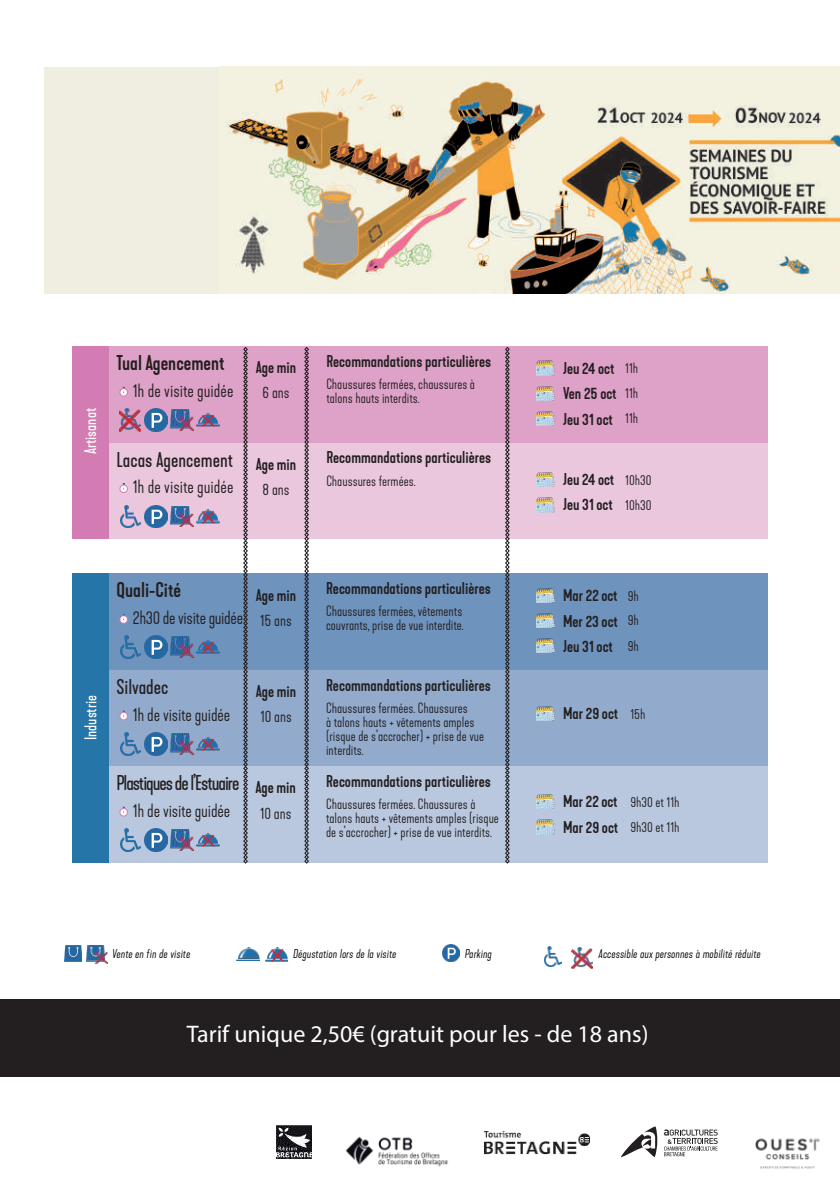
<style>
.page{position:relative;width:840px;height:1191px;background:#fff}
.page>*{position:absolute;margin:0;border:0;box-sizing:border-box;transform-origin:0 0}
.t1{font:24px "Myriad Pro";color:#fff}
.t2{font:500 20px "Kapra Neue";color:#231f20}
.t3{font:20px "Kapra Neue";letter-spacing:-.01em;color:#231f20}
.t4{font:20px "Kapra Neue";letter-spacing:-.05em;color:#231f20}
.t5{font:300 18px "Kapra Neue";letter-spacing:-.01em;color:#231f20}
.t6{font:500 16px/25.4px "Kapra Neue";color:#231f20}
.t7{font:300 16px "Kapra Neue";color:#231f20}
.t8{font:16px "Kapra Neue";color:#fff}
.t9{font:300 14px/14px "Kapra Neue";color:#231f20}
.t10{font:italic 300 12px "Kapra Neue";color:#040503}
.s1{font-weight:300;font-size:14px}
.s2{font-weight:500;font-size:16px}
</style>
<div class="page">
<div style="left:72px;top:669px;width:695px;height:97px;background:#92abcd"></div>
<div style="left:72px;top:766px;width:695px;height:96px;background:#bac8df"></div>
<div style="left:72px;top:573px;width:695px;height:96px;background:#6e93bd"></div>
<div style="left:0;top:999px;width:839px;height:77px;background:#231f20"></div>
<div style="left:44px;top:67px;width:795px;height:226px;background:#f0eee0"></div>
<img style="left:227px;top:78px;width:612px;height:215px">
<div style="left:72px;top:442px;width:695px;height:97px;background:#eac7dd"></div>
<div style="left:72px;top:346px;width:695px;height:96px;background:#dea1c7"></div>
<div style="left:72px;top:346px;width:37px;height:193px;background:#d37cb3"></div>
<svg style="left:119px;top:388px;width:9px;height:8px"></svg>
<div style="left:120px;top:389px;width:7px;height:7px;background:#fff;border-radius:50%"></div>
<svg style="left:122px;top:387px;width:3px;height:6px"></svg>
<img style="left:119px;top:409px;width:21px;height:22px">
<img style="left:536px;top:361px;width:18px;height:14px">
<img style="left:536px;top:386px;width:18px;height:14px">
<img style="left:145px;top:409px;width:22px;height:22px">
<img style="left:536px;top:472px;width:18px;height:15px">
<img style="left:171px;top:410px;width:22px;height:20px">
<img style="left:196px;top:413px;width:23px;height:14px">
<img style="left:145px;top:505px;width:22px;height:23px">
<img style="left:171px;top:506px;width:22px;height:21px">
<img style="left:196px;top:510px;width:23px;height:13px">
<img style="left:120px;top:505px;width:21px;height:23px">
<img style="left:64px;top:945px;width:18px;height:17px">
<img style="left:87px;top:945px;width:20px;height:19px">
<img style="left:237px;top:947px;width:22px;height:13px">
<img style="left:265px;top:947px;width:22px;height:14px">
<img style="left:442px;top:944px;width:17px;height:17px">
<img style="left:544px;top:946px;width:17px;height:20px">
<img style="left:571px;top:947px;width:21px;height:21px">
<svg style="left:119px;top:484px;width:9px;height:9px"></svg>
<svg style="left:120px;top:485px;width:7px;height:7px"></svg>
<svg style="left:122px;top:483px;width:3px;height:6px"></svg>
<svg style="left:119px;top:615px;width:9px;height:9px"></svg>
<div style="left:120px;top:616px;width:7px;height:7px;background:#fff;border-radius:50%"></div>
<svg style="left:122px;top:614px;width:3px;height:6px"></svg>
<img style="left:120px;top:636px;width:21px;height:22px">
<img style="left:536px;top:588px;width:18px;height:14px">
<img style="left:536px;top:613px;width:18px;height:15px">
<img style="left:145px;top:636px;width:22px;height:22px">
<img style="left:171px;top:637px;width:22px;height:20px">
<img style="left:196px;top:640px;width:23px;height:14px">
<img style="left:171px;top:829px;width:22px;height:21px">
<img style="left:196px;top:833px;width:23px;height:13px">
<img style="left:120px;top:828px;width:21px;height:23px">
<svg style="left:119px;top:808px;width:9px;height:8px"></svg>
<div style="left:120px;top:809px;width:7px;height:6px;background:#fff;border-radius:50%"></div>
<svg style="left:122px;top:806px;width:3px;height:6px"></svg>
<div style="left:72px;top:573px;width:37px;height:289px;background:#2575a8"></div>
<svg style="left:243px;top:347px;width:5px;height:516px"></svg>
<svg style="left:304px;top:347px;width:5px;height:516px"></svg>
<svg style="left:505px;top:347px;width:4px;height:516px;background:#625e6b"></svg>
<img style="left:536px;top:638px;width:18px;height:15px">
<img style="left:536px;top:794px;width:18px;height:14px">
<img style="left:145px;top:828px;width:22px;height:23px">
<img style="left:536px;top:411px;width:18px;height:15px">
<img style="left:536px;top:497px;width:18px;height:15px">
<img style="left:171px;top:733px;width:22px;height:21px">
<img style="left:196px;top:737px;width:23px;height:13px">
<img style="left:120px;top:732px;width:21px;height:23px">
<svg style="left:119px;top:712px;width:9px;height:8px"></svg>
<div style="left:120px;top:713px;width:7px;height:6px;background:#fff;border-radius:50%"></div>
<svg style="left:122px;top:710px;width:3px;height:6px"></svg>
<img style="left:536px;top:706px;width:18px;height:15px">
<img style="left:145px;top:732px;width:22px;height:23px">
<img style="left:536px;top:819px;width:18px;height:15px">
<svg style="left:621px;top:1126px;width:36px;height:31px"></svg>
<svg style="left:663px;top:1129px;width:54px;height:27px"></svg>
<img style="left:276px;top:1125px;width:35px;height:33px">
<img style="left:345px;top:1136px;width:104px;height:31px">
<img style="left:484px;top:1130px;width:105px;height:25px">
<img style="left:755px;top:1138px;width:65px;height:31px">
<p class="t8" style="left:81px;top:454px;width:48px;rotate:-90deg">Artisanat</p>
<h2 class="t2" style="left:116px;top:351px;width:110px">Tual Agencement</h2>
<p class="t5" style="left:133px;top:380px;width:102px">1h de visite guidée</p>
<h2 class="t3" style="left:116px;top:447px;width:118px">Lacas Agencement</h2>
<p class="t5" style="left:133px;top:476px;width:102px">1h de visite guidée</p>
<p class="t6" style="left:256px;top:355px;width:42px">Age min</p>
<p class="t7" style="left:262px;top:383px;width:29px">6 ans</p>
<p class="t6" style="left:256px;top:452px;width:42px">Age min</p>
<p class="t7" style="left:262px;top:479px;width:29px">8 ans</p>
<p class="t8" style="left:81px;top:740px;width:46px;rotate:-90deg">Industrie</p>
<h2 class="t2" style="left:116px;top:578px;width:66px">Quali-Cité</h2>
<p class="t5" style="left:133px;top:607px;width:112px">2h30 de visite guidée</p>
<p class="t6" style="left:256px;top:582px;width:42px">Age min</p>
<p class="t7" style="left:260px;top:610px;width:33px">15 ans</p>
<h2 class="t3" style="left:116px;top:674px;width:54px">Silvadec</h2>
<p class="t5" style="left:133px;top:703px;width:99px">1h de visite guidée</p>
<p class="t6" style="left:256px;top:679px;width:42px">Age min</p>
<p class="t7" style="left:260px;top:707px;width:33px">10 ans</p>
<h2 class="t4" style="left:116px;top:770px;width:124px">Plastiques de l’Estuaire</h2>
<p class="t5" style="left:133px;top:799px;width:99px">1h de visite guidée</p>
<p class="t6" style="left:255px;top:775px;width:42px">Age min</p>
<p class="t7" style="left:260px;top:803px;width:33px">10 ans</p>
<p class="t6" style="left:326px;top:349px;width:166px">Recommandations particulières</p>
<p class="t9" style="left:326px;top:377px;width:150px">Chaussures fermées, chaussures à talons hauts interdits.</p>
<p class="t6" style="left:326px;top:445px;width:166px">Recommandations particulières</p>
<p class="t9" style="left:326px;top:474px;width:91px">Chaussures fermées.</p>
<p class="t6" style="left:326px;top:576px;width:166px">Recommandations particulières</p>
<p class="t9" style="left:326px;top:604px;width:139px">Chaussures fermées, vêtements couvrants, prise de vue interdite.</p>
<p class="t6" style="left:562px;top:356px;width:55px">Jeu 24 oct<br>Ven 25 oct</p>
<p class="t9" style="left:625px;top:356px;width:14px;line-height:24.4px">11h<br>11h</p>
<p class="t6" style="left:562px;top:406px;width:77px">Jeu 31 oct <span class="s1">11h</span></p>
<p class="t6" style="left:562px;top:467px;width:90px">Jeu 24 oct <span class="s1">10h30</span></p>
<p class="t6" style="left:562px;top:492px;width:90px">Jeu 31 oct <span class="s1">10h30</span></p>
<p class="t6" style="left:562px;top:583px;width:56px">Mar 22 oct<br>Mer 23 oct</p>
<p class="t9" style="left:627px;top:583px;width:13px;line-height:24.4px">9h<br>9h</p>
<p class="t6" style="left:562px;top:633px;width:77px">Jeu 31 oct <span class="s1">9h</span></p>
<p class="t6" style="left:326px;top:672px;width:166px">Recommandations particulières</p>
<p class="t9" style="left:326px;top:701px;width:159px">Chaussures fermées. Chaussures<br>à talons hauts + vêtements amples (risque de s’accrocher) + prise de vue interdits.</p>
<p class="t6" style="left:562px;top:701px;width:84px">Mar 29 oct <span class="s1">15h</span></p>
<p class="t6" style="left:326px;top:768px;width:166px">Recommandations particulières</p>
<p class="t9" style="left:326px;top:797px;width:174px">Chaussures fermées. Chaussures à talons hauts + vêtements amples (risque de s’accrocher) + prise de vue interdits.</p>
<p class="t9" style="left:562px;top:795px;width:118px"><span class="s2">Mar 22 oct</span> 9h30 et 11h</p>
<p class="t9" style="left:562px;top:820px;width:118px"><span class="s2">Mar 29 oct</span> 9h30 et 11h</p>
<p class="t10" style="left:112px;top:947px;width:80px">Vente en fin de visite</p>
<p class="t10" style="left:293px;top:947px;width:105px">Dégustation lors de la visite</p>
<p class="t10" style="left:464px;top:947px;width:28px">Parking</p>
<p class="t10" style="left:598px;top:947px;width:164px">Accessible aux personnes à mobilité réduite</p>
<h1 class="t1" style="left:187px;top:1019px;width:463px">Tarif unique 2,50€ (gratuit pour les - de 18 ans)</h1>
</div>
